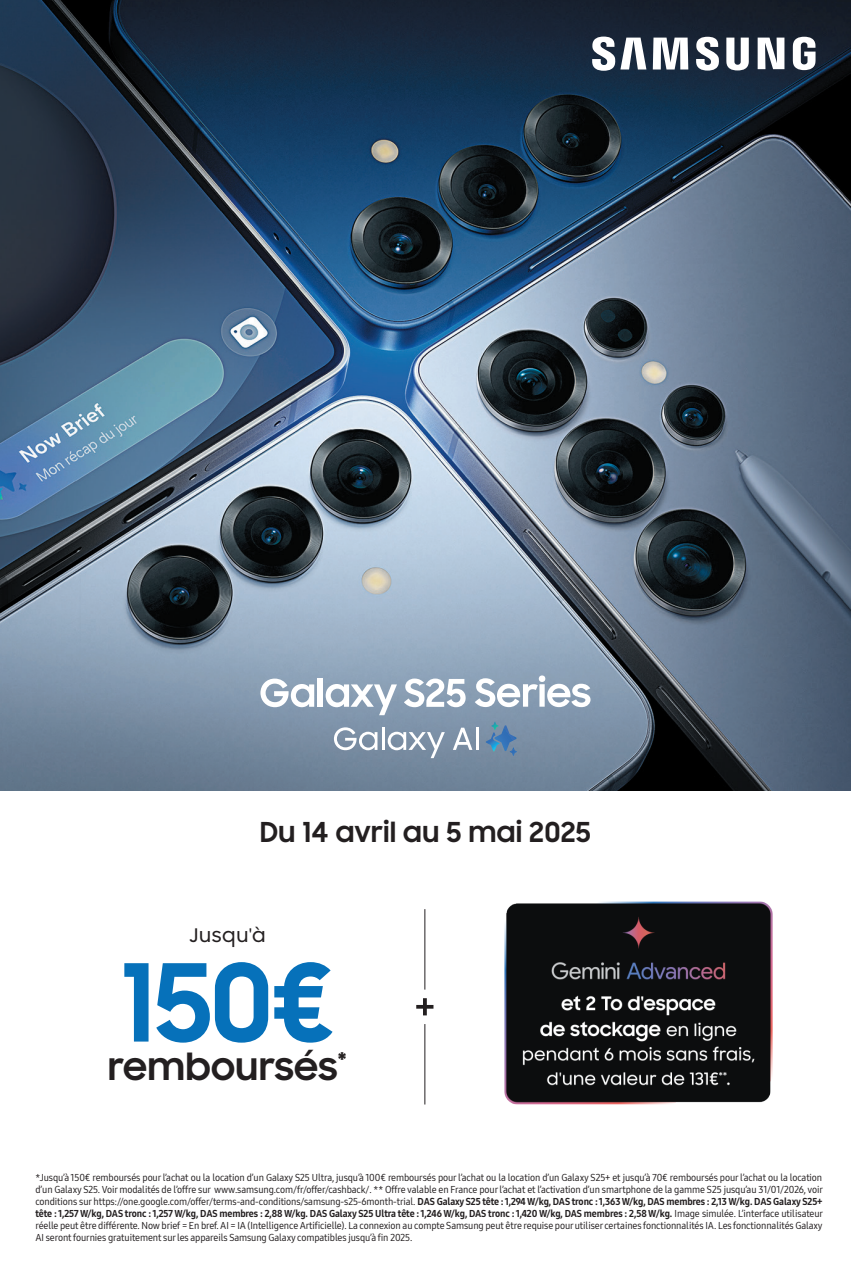
<style>
.page{position:relative;width:851px;height:1276px;background:#fff}
.page>*{position:absolute;margin:0;border:0;box-sizing:border-box;transform-origin:0 0}
.t1{font:700 107.25px "Samsung Sharp Sans";color:#0671ba}
.t2{font:700 37px "Samsung Sharp Sans";letter-spacing:.015em;color:#231f20}
.t3{font:700 27.5px "Samsung Sharp Sans";letter-spacing:.015em;color:#231f20}
.t4{font:500 18.75px "Samsung Sharp Sans";letter-spacing:.04em;color:#231f20}
.LEAF_-_D_-_08_-_MENTIONS_LÉGALES_BAS_DE_{font:10px/12px "Samsung One 500 C";letter-spacing:-.01em;color:#231f20;text-align:justify}
.s1{font-family:"Samsung One 800 C"}
</style>
<div class="page">
<img style="left:0;top:0;width:850px;height:791px">
<svg style="left:416px;top:998px;width:17px;height:17px"></svg>
<hr style="left:424px;top:909px;width:1px;height:80px;background:#231f20">
<hr style="left:424px;top:1024px;width:1px;height:80px;background:#231f20">
<svg style="left:592px;top:37px;width:223px;height:34px"></svg>
<img style="left:481px;top:786px;width:329px;height:319px">
<svg style="left:325px;top:684px;width:72px;height:31px"></svg>
<div style="left:318px;top:678px;width:5px;height:29px;background:#fff"></div>
<svg style="left:260px;top:678px;width:54px;height:29px"></svg>
<svg style="left:404px;top:678px;width:61px;height:29px"></svg>
<svg style="left:474px;top:678px;width:63px;height:29px"></svg>
<div style="left:539px;top:684px;width:5px;height:22px;background:#fff"></div>
<div style="left:538px;top:675px;width:7px;height:7px;background:#fff;border-radius:50%"></div>
<svg style="left:547px;top:683px;width:43px;height:24px"></svg>
<svg style="left:334px;top:727px;width:43px;height:23px"></svg>
<hr style="left:381px;top:727px;width:3px;height:23px;background:#fff">
<svg style="left:387px;top:731px;width:58px;height:27px"></svg>
<svg style="left:453px;top:727px;width:19px;height:23px"></svg>
<hr style="left:475px;top:727px;width:3px;height:23px;background:#fff">
<svg style="left:485px;top:721px;width:32px;height:35px"></svg>
<p class="t3" style="left:260px;top:811px;width:332px">Du 14 avril au 5 mai 2025</p>
<p class="t4" style="left:189px;top:921px;width:78px">Jusqu'à</p>
<p class="t1" style="left:121px;top:923px;width:215px">150€</p>
<p class="t2" style="left:108px;top:1039px;width:240px">remboursés<sup>*</sup></p>
<p class="LEAF_-_D_-_08_-_MENTIONS_LÉGALES_BAS_DE_" style="left:35px;top:1171px;width:789px">*Jusqu’à 150€ remboursés pour l’achat ou la location d’un Galaxy S25 Ultra, jusqu’à 100€ remboursés pour l’achat ou la location d’un Galaxy S25+ et jusqu’à 70€ remboursés pour l’achat ou la location d’un Galaxy S25. Voir modalités de l’offre sur www.samsung.com/fr/offer/cashback/. ** Offre valable en France pour l’achat et l’activation d’un smartphone de la gamme S25 jusqu’au 31/01/2026, voir conditions sur https://one.google.com/offer/terms-and-conditions/samsung-s25-6month-trial. <span class="s1">DAS Galaxy S25 tête : 1,294 W/kg, DAS tronc : 1,363 W/kg, DAS membres : 2,13 W/kg. DAS Galaxy S25+ tête : 1,257 W/kg, DAS tronc : 1,257 W/kg, DAS membres : 2,88 W/kg. DAS Galaxy S25 Ultra tête : 1,246 W/kg, DAS tronc : 1,420 W/kg, DAS membres : 2,58 W/kg.</span> Image simulée. L’interface utilisateur réelle peut être différente. Now brief = En bref. AI = IA (Intelligence Artificielle). La connexion au compte Samsung peut être requise pour utiliser certaines fonctionnalités IA. Les fonctionnalités Galaxy AI seront fournies gratuitement sur les appareils Samsung Galaxy compatibles jusqu’à fin 2025.</p>
</div>
